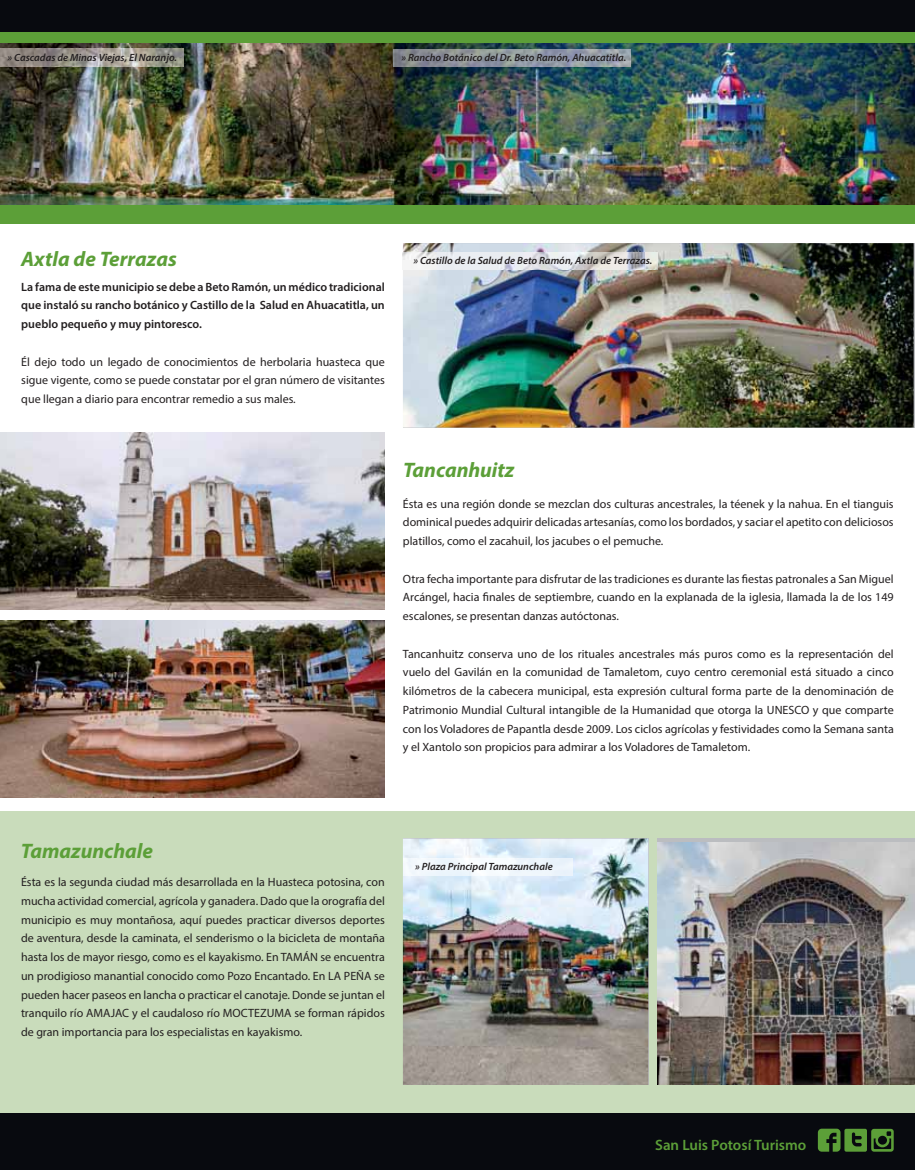
<style>
.page{position:relative;width:915px;height:1170px;background:#fff}
.page>*{position:absolute;margin:0;border:0;box-sizing:border-box;transform-origin:0 0}
.t1{font:italic 700 21px "Myriad Pro";color:#5c9f38}
.t2{font:600 15px "Myriad Pro";color:#5c9f38}
.t3{font:12px/18.8px "Myriad Pro";color:#231f20;text-align:justify}
.t4{font:600 12px/18.8px "Myriad Pro";color:#231f20;text-align:justify}
.t5{font:italic 600 10.5px "Myriad Pro";color:#231f20}
</style>
<div class="page">
<div style="left:0;top:811px;width:914px;height:301px;background:#c9dcbb"></div>
<img style="left:0;top:42px;width:914px;height:163px">
<div style="left:0;top:0;width:914px;height:33px;background:#080a0f"></div>
<div style="left:0;top:32px;width:914px;height:10px;background:#5c9f38"></div>
<div style="left:0;top:205px;width:914px;height:19px;background:#5c9f38"></div>
<img style="left:0;top:49px;width:183px;height:17px">
<img style="left:394px;top:49px;width:236px;height:18px">
<div style="left:0;top:1112px;width:914px;height:57px;background:#080a0f"></div>
<svg style="left:817px;top:1128px;width:76px;height:23px"></svg>
<img style="left:0;top:432px;width:384px;height:177px">
<img style="left:0;top:620px;width:384px;height:177px">
<img style="left:403px;top:838px;width:245px;height:246px">
<img style="left:657px;top:842px;width:257px;height:242px">
<img style="left:403px;top:243px;width:510px;height:184px">
<img style="left:403px;top:252px;width:254px;height:17px">
<img style="left:403px;top:858px;width:169px;height:17px">
<p class="t5" style="left:8px;top:53px;width:171px">» Cascadas de Minas Viejas, El Naranjo.</p>
<p class="t5" style="left:401px;top:54px;width:226px">» Rancho Botánico del Dr. Beto Ramón, Ahuacatitla.</p>
<h1 class="t1" style="left:21px;top:251px;width:157px">Axtla de Terrazas</h1>
<p class="t4" style="left:21px;top:278px;width:365px">La fama de este municipio se debe a Beto Ramón, un médico tradicional que instaló su rancho botánico y Castillo de la Salud en Ahuacatitla, un pueblo pequeño y muy pintoresco.</p>
<p class="t3" style="left:21px;top:353px;width:365px">Él dejo todo un legado de conocimientos de herbolaria huasteca que sigue vigente, como se puede constatar por el gran número de visitantes que llegan a diario para encontrar remedio a sus males.</p>
<p class="t5" style="left:413px;top:256px;width:240px">» Castillo de la Salud de Beto Ramón, Axtla de Terrazas.</p>
<h1 class="t1" style="left:403px;top:461px;width:113px">Tancanhuitz</h1>
<p class="t3" style="left:403px;top:495px;width:492px">Ésta es una región donde se mezclan dos culturas ancestrales, la téenek y la nahua. En el tianguis dominical puedes adquirir delicadas artesanías, como los bordados, y saciar el apetito con deliciosos platillos, como el zacahuil, los jacubes o el pemuche.</p>
<p class="t3" style="left:403px;top:570px;width:492px">Otra fecha importante para disfrutar de las tradiciones es durante las fiestas patronales a San Miguel Arcángel, hacia finales de septiembre, cuando en la explanada de la iglesia, llamada la de los 149 escalones, se presentan danzas autóctonas.</p>
<p class="t3" style="left:403px;top:645px;width:492px">Tancanhuitz conserva uno de los rituales ancestrales más puros como es la representación del vuelo del Gavilán en la comunidad de Tamaletom, cuyo centro ceremonial está situado a cinco kilómetros de la cabecera municipal, esta expresión cultural forma parte de la denominación de Patrimonio Mundial Cultural intangible de la Humanidad que otorga la UNESCO y que comparte con los Voladores de Papantla desde 2009. Los ciclos agrícolas y festividades como la Semana santa y el Xantolo son propicios para admirar a los Voladores de Tamaletom.</p>
<h1 class="t1" style="left:21px;top:843px;width:133px">Tamazunchale</h1>
<p class="t3" style="left:21px;top:873px;width:365px">Ésta es la segunda ciudad más desarrollada en la Huasteca potosina, con mucha actividad comercial, agrícola y ganadera. Dado que la orografía del municipio es muy montañosa, aquí puedes practicar diversos deportes de aventura, desde la caminata, el senderismo o la bicicleta de montaña hasta los de mayor riesgo, como es el kayakismo. En TAMÁN se encuentra un prodigioso manantial conocido como Pozo Encantado. En LA PEÑA se pueden hacer paseos en lancha o practicar el canotaje. Donde se juntan el tranquilo río AMAJAC y el caudaloso río MOCTEZUMA se forman rápidos de gran importancia para los especialistas en kayakismo.</p>
<p class="t5" style="left:415px;top:862px;width:139px">» Plaza Principal Tamazunchale</p>
<p class="t2" style="left:655px;top:1139px;width:153px">San Luis Potosí Turismo</p>
</div>
